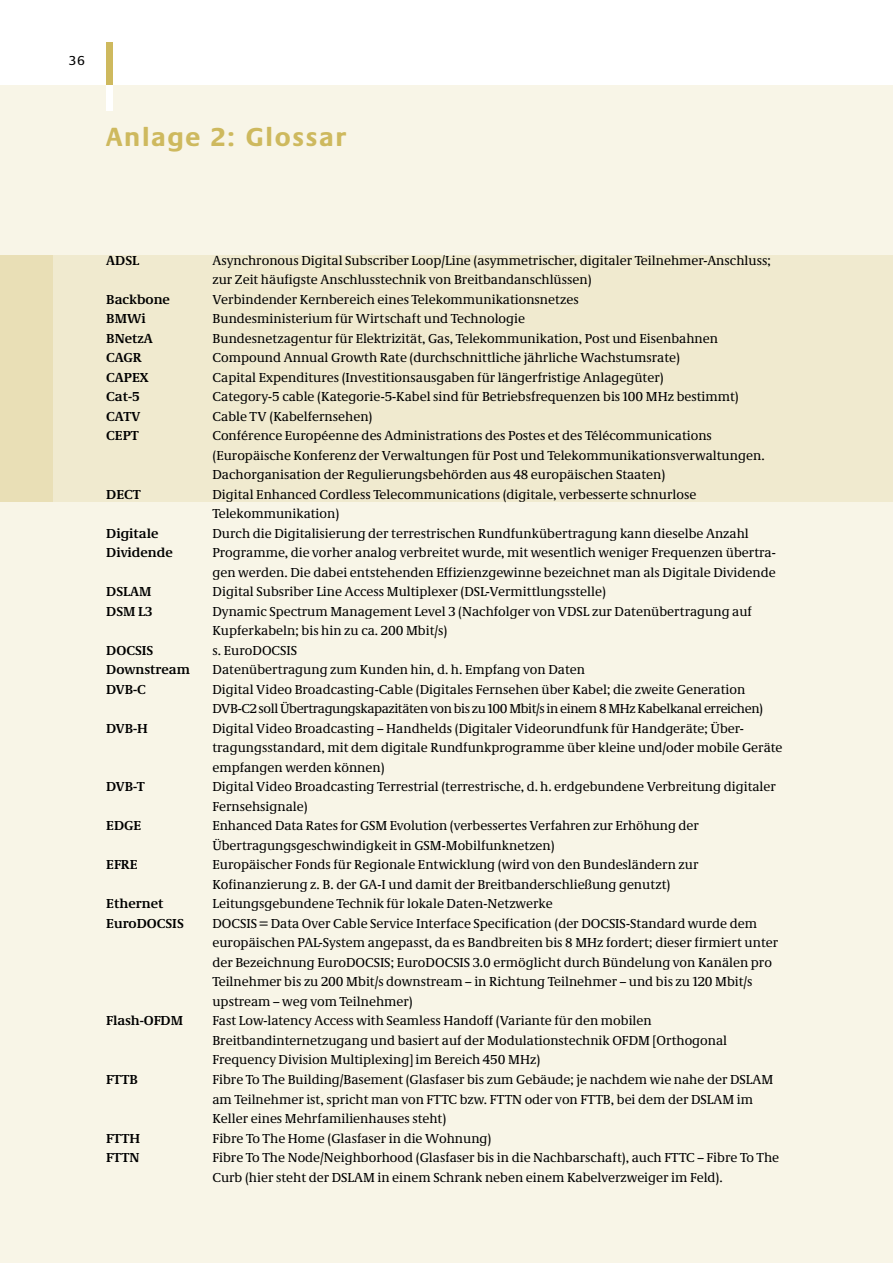
<style>
.page{position:relative;width:893px;height:1263px;background:#fff}
.page>*{position:absolute;margin:0;border:0;box-sizing:border-box;transform-origin:0 0}
.t1{font:700 27px "Neue Praxis";letter-spacing:.06em;color:#ceb95e}
.t2{font:13.5px/19.5px "Neue Demos";color:#000}
.t3{font:700 13.5px "Neue Demos";color:#000}
.t4{font:13.5px "Neue Praxis";color:#000}
</style>
<div class="page">
<div style="left:0;top:85px;width:893px;height:1178px;background:#f8f5e7"></div>
<div style="left:0;top:255px;width:893px;height:247px;background:#f0eacf"></div>
<div style="left:0;top:255px;width:53px;height:247px;background:#e9dfb6"></div>
<div style="left:106px;top:43px;width:7px;height:42px;background:#ceb95e"></div>
<div style="left:106px;top:85px;width:7px;height:26px;background:#fff"></div>
<p class="t4" style="left:69px;top:55px;width:17px">36</p>
<h1 class="t1" style="left:106px;top:127px;width:241px">Anlage 2: Glossar</h1>
<p class="t3" style="left:106px;top:255px;width:34px">ADSL</p>
<p class="t2" style="left:212px;top:252px;width:560px">Asynchronous Digital Subscriber Loop/Line (asymmetrischer, digitaler Teilnehmer-Anschluss; zur Zeit häufigste Anschlusstechnik von Breitbandanschlüssen)</p>
<p class="t3" style="left:106px;top:294px;width:65px">Backbone</p>
<p class="t2" style="left:213px;top:291px;width:368px">Verbindender Kernbereich eines Telekommunikationsnetzes</p>
<p class="t3" style="left:106px;top:314px;width:41px">BMWi</p>
<p class="t2" style="left:213px;top:310px;width:314px">Bundesministerium für Wirtschaft und Technologie</p>
<p class="t3" style="left:106px;top:333px;width:48px">BNetzA</p>
<p class="t2" style="left:213px;top:330px;width:507px">Bundesnetzagentur für Elektrizität, Gas, Telekommunikation, Post und Eisenbahnen</p>
<p class="t3" style="left:106px;top:353px;width:37px">CAGR</p>
<p class="t2" style="left:213px;top:349px;width:469px">Compound Annual Growth Rate (durchschnittliche jährliche Wachstumsrate)</p>
<p class="t3" style="left:106px;top:372px;width:44px">CAPEX</p>
<p class="t2" style="left:213px;top:369px;width:453px">Capital Expenditures (Investitionsausgaben für längerfristige Anlagegüter)</p>
<p class="t3" style="left:106px;top:392px;width:35px">Cat-5</p>
<p class="t2" style="left:213px;top:388px;width:528px">Category-5 cable (Kategorie-5-Kabel sind für Betriebsfrequenzen bis 100 MHz bestimmt)</p>
<p class="t3" style="left:106px;top:411px;width:35px">CATV</p>
<p class="t2" style="left:213px;top:408px;width:161px">Cable TV (Kabelfernsehen)</p>
<p class="t3" style="left:106px;top:431px;width:34px">CEPT</p>
<p class="t2" style="left:212px;top:427px;width:554px">Conférence Européenne des Administrations des Postes et des Télécommunications (Europäische Konferenz der Verwaltungen für Post und Telekommunikationsverwaltungen.<br>Dachorganisation der Regulierungsbehörden aus 48 europäischen Staaten)</p>
<p class="t3" style="left:106px;top:489px;width:36px">DECT</p>
<p class="t2" style="left:212px;top:486px;width:485px">Digital Enhanced Cordless Telecommunications (digitale, verbesserte schnurlose<br>Telekommunikation)</p>
<p class="t3" style="left:106px;top:528px;width:54px">Digitale</p>
<p class="t2" style="left:212px;top:525px;width:538px">Durch die Digitalisierung der terrestrischen Rundfunkübertragung kann dieselbe Anzahl</p>
<p class="t3" style="left:106px;top:548px;width:68px">Dividende</p>
<p class="t2" style="left:212px;top:544px;width:565px">Programme, die vorher analog verbreitet wurde, mit wesentlich weniger Frequenzen übertra&shy;gen werden. Die dabei entstehenden Effizienzgewinne bezeichnet man als Digitale Dividende</p>
<p class="t3" style="left:106px;top:587px;width:47px">DSLAM</p>
<p class="t2" style="left:213px;top:583px;width:395px">Digital Subsriber Line Access Multiplexer (DSL-Vermittlungsstelle)</p>
<p class="t3" style="left:106px;top:606px;width:48px">DSM L3</p>
<p class="t2" style="left:212px;top:603px;width:541px">Dynamic Spectrum Management Level 3 (Nachfolger von VDSL zur Datenübertragung auf<br>Kupferkabeln; bis hin zu ca. 200 Mbit/s)</p>
<p class="t3" style="left:106px;top:645px;width:48px">DOCSIS</p>
<p class="t2" style="left:213px;top:642px;width:86px">s. EuroDOCSIS</p>
<p class="t3" style="left:106px;top:665px;width:85px">Downstream</p>
<p class="t2" style="left:213px;top:661px;width:374px">Datenübertragung zum Kunden hin, d. h. Empfang von Daten</p>
<p class="t3" style="left:106px;top:684px;width:41px">DVB-C</p>
<p class="t2" style="left:212px;top:681px;width:552px">Digital Video Broadcasting-Cable (Digitales Fernsehen über Kabel; die zweite Generation<br>DVB-C2 soll Übertragungskapazitäten von bis zu 100 Mbit/s in einem 8 MHz Kabelkanal erreichen)</p>
<p class="t3" style="left:106px;top:723px;width:43px">DVB-H</p>
<p class="t2" style="left:212px;top:720px;width:572px">Digital Video Broadcasting – Handhelds (Digitaler Videorundfunk für Handgeräte; Über&shy;tragungsstandard, mit dem digitale Rundfunkprogramme über kleine und/oder mobile Geräte empfangen werden können)</p>
<p class="t3" style="left:106px;top:782px;width:40px">DVB-T</p>
<p class="t2" style="left:212px;top:778px;width:565px">Digital Video Broadcasting Terrestrial (terrestrische, d.h. erdgebundene Verbreitung digitaler<br>Fernsehsignale)</p>
<p class="t3" style="left:106px;top:821px;width:36px">EDGE</p>
<p class="t2" style="left:212px;top:817px;width:488px">Enhanced Data Rates for GSM Evolution (verbessertes Verfahren zur Erhöhung der<br>Übertragungsgeschwindigkeit in GSM-Mobilfunknetzen)</p>
<p class="t3" style="left:106px;top:860px;width:33px">EFRE</p>
<p class="t2" style="left:212px;top:856px;width:488px">Europäischer Fonds für Regionale Entwicklung (wird von den Bundesländern zur<br>Kofinanzierung z. B. der GA-I und damit der Breitbanderschließung genutzt)</p>
<p class="t3" style="left:106px;top:899px;width:59px">Ethernet</p>
<p class="t2" style="left:212px;top:895px;width:342px">Leitungsgebundene Technik für lokale Daten-Netzwerke</p>
<p class="t3" style="left:106px;top:918px;width:79px">EuroDOCSIS</p>
<p class="t2" style="left:212px;top:915px;width:567px">DOCSIS = Data Over Cable Service Interface Specification (der DOCSIS-Standard wurde dem europäischen PAL-System angepasst, da es Bandbreiten bis 8 MHz fordert; dieser firmiert unter der Bezeichnung EuroDOCSIS; EuroDOCSIS 3.0 ermöglicht durch Bündelung von Kanälen pro Teilnehmer bis zu 200 Mbit/s downstream – in Richtung Teilnehmer – und bis zu 120 Mbit/s upstream – weg vom Teilnehmer)</p>
<p class="t3" style="left:106px;top:1016px;width:78px">Flash-OFDM</p>
<p class="t2" style="left:212px;top:1012px;width:516px">Fast Low-latency Access with Seamless Handoff (Variante für den mobilen<br>Breitbandinternetzugang und basiert auf der Modulationstechnik OFDM [Orthogonal<br>Frequency Division Multiplexing] im Bereich 450 MHz)</p>
<p class="t3" style="left:106px;top:1074px;width:33px">FTTB</p>
<p class="t2" style="left:212px;top:1071px;width:562px">Fibre To The Building/Basement (Glasfaser bis zum Gebäude; je nachdem wie nahe der DSLAM am Teilnehmer ist, spricht man von FTTC bzw. FTTN oder von FTTB, bei dem der DSLAM im<br>Keller eines Mehrfamilienhauses steht)</p>
<p class="t3" style="left:106px;top:1133px;width:35px">FTTH</p>
<p class="t2" style="left:213px;top:1129px;width:280px">Fibre To The Home (Glasfaser in die Wohnung)</p>
<p class="t3" style="left:106px;top:1152px;width:35px">FTTN</p>
<p class="t2" style="left:212px;top:1149px;width:568px">Fibre To The Node/Neighborhood (Glasfaser bis in die Nachbarschaft), auch FTTC – Fibre To The<br>Curb (hier steht der DSLAM in einem Schrank neben einem Kabelverzweiger im Feld).</p>
</div>
